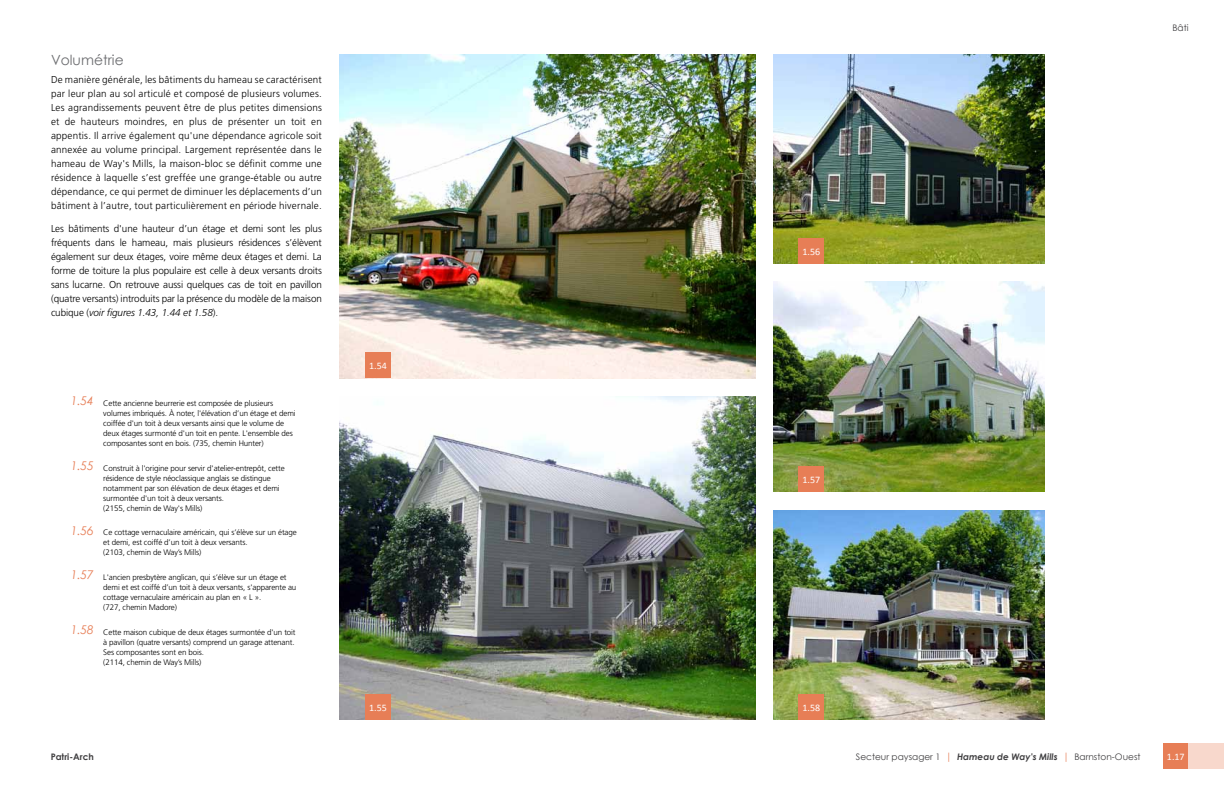
<style>
.page{position:relative;width:1224px;height:792px;background:#fff}
.page>*{position:absolute;margin:0;border:0;box-sizing:border-box;transform-origin:0 0}
.t1{font:14px "Century Gothic";color:#6d6e71}
.t2{font:italic 12px "Century Gothic";letter-spacing:-.01em;color:#e77e56}
.t3{font:300 10px/14px "Frutiger LT Std";letter-spacing:-.005em;color:#000;text-align:justify}
.t4{font:10px "Calibri";color:#fff}
.t5{font:9px "Century Gothic";color:#414042}
.t6{font:700 9px "Century Gothic";color:#414042}
.t7{font:300 8px/10px "Frutiger LT Std";letter-spacing:-.015em;color:#000}
.s1{font-style:italic}
.s2{font-size:10px;color:#e98b67}
.s3{font-weight:700;font-style:italic}
</style>
<div class="page">
<div style="left:1163px;top:743px;width:26px;height:26px;background:#e77e56"></div>
<div style="left:1189px;top:743px;width:35px;height:26px;background:#f8d8cc"></div>
<img style="left:340px;top:396px;width:415px;height:324px">
<img style="left:340px;top:55px;width:415px;height:323px">
<img style="left:773px;top:511px;width:271px;height:209px">
<img style="left:773px;top:54px;width:271px;height:210px">
<div style="left:799px;top:695px;width:25px;height:25px;background:#e77e56"></div>
<div style="left:365px;top:353px;width:26px;height:25px;background:#e77e56"></div>
<div style="left:799px;top:238px;width:25px;height:26px;background:#e77e56"></div>
<img style="left:773px;top:282px;width:271px;height:210px">
<div style="left:799px;top:466px;width:25px;height:26px;background:#e77e56"></div>
<div style="left:365px;top:695px;width:26px;height:25px;background:#e77e56"></div>
<h1 class="t1" style="left:51px;top:50px;width:74px">Volumétrie</h1>
<p class="t3" style="left:51px;top:73px;width:272px">De manière générale, les bâtiments du hameau se caractérisent par leur plan au sol articulé et composé de plusieurs volumes.<br>Les agrandissements peuvent être de plus petites dimensions et de hauteurs moindres, en plus de présenter un toit en appentis. Il arrive également qu'une dépendance agricole soit annexée au volume principal. Largement représentée dans le hameau de Way's Mills, la maison-bloc se définit comme une résidence à laquelle s’est greffée une grange-étable ou autre dépendance, ce qui permet de diminuer les déplacements d’un bâtiment à l’autre, tout particulièrement en période hivernale.</p>
<p class="t3" style="left:51px;top:222px;width:272px">Les bâtiments d'une hauteur d’un étage et demi sont les plus fréquents dans le hameau, mais plusieurs résidences s’élèvent également sur deux étages, voire même deux étages et demi. La forme de toiture la plus populaire est celle à deux versants droits sans lucarne. On retrouve aussi quelques cas de toit en pavillon (quatre versants) introduits par la présence du modèle de la maison cubique (<span class="s1">voir figures 1.43, 1.44 et 1.58</span>).</p>
<p class="t2" style="left:71px;top:393px;width:24px">1.54</p>
<p class="t7" style="left:103px;top:398px;width:194px">Cette ancienne beurrerie est composée de plusieurs volumes imbriqués. À noter, l'élévation d’un étage et demi coiffée d'un toit à deux versants ainsi que le volume de deux étages surmonté d'un toit en pente. L'ensemble des composantes sont en bois. (735, chemin Hunter)</p>
<p class="t2" style="left:71px;top:457px;width:24px">1.55</p>
<p class="t7" style="left:103px;top:463px;width:183px">Construit à l'origine pour servir d'atelier-entrepôt, cette résidence de style néoclassique anglais se distingue notamment par son élévation de deux étages et demi surmontée d'un toit à deux versants.<br>(2155, chemin de Way's Mills)</p>
<p class="t2" style="left:71px;top:522px;width:24px">1.56</p>
<p class="t7" style="left:103px;top:527px;width:195px">Ce cottage vernaculaire américain, qui s’élève sur un étage et demi, est coiffé d’un toit à deux versants.<br>(2103, chemin de Way’s Mills)</p>
<p class="t2" style="left:71px;top:567px;width:24px">1.57</p>
<p class="t2" style="left:71px;top:621px;width:24px">1.58</p>
<p class="t7" style="left:103px;top:572px;width:195px">L'ancien presbytère anglican, qui s’élève sur un étage et demi et est coiffé d’un toit à deux versants, s'apparente au cottage vernaculaire américain au plan en « L ».<br>(727, chemin Madore)</p>
<p class="t7" style="left:103px;top:627px;width:194px">Cette maison cubique de deux étages surmontée d'un toit à pavillon (quatre versants) comprend un garage attenant.<br>Ses composantes sont en bois.<br>(2114, chemin de Way’s Mills)</p>
<p class="t4" style="left:369px;top:359px;width:19px">1.54</p>
<p class="t4" style="left:369px;top:702px;width:19px">1.55</p>
<p class="t4" style="left:803px;top:245px;width:19px">1.56</p>
<p class="t4" style="left:803px;top:473px;width:19px">1.57</p>
<p class="t4" style="left:803px;top:702px;width:19px">1.58</p>
<p class="t5" style="left:1172px;top:21px;width:18px">Bâti</p>
<p class="t6" style="left:51px;top:750px;width:45px">Patri-Arch</p>
<p class="t5" style="left:856px;top:751px;width:286px">Secteur paysager 1 <span class="s2">|</span> <span class="s3">Hameau de Way's Mills</span> <span class="s2">|</span> Barnston-Ouest</p>
<p class="t4" style="left:1167px;top:750px;width:19px">1.17</p>
</div>
